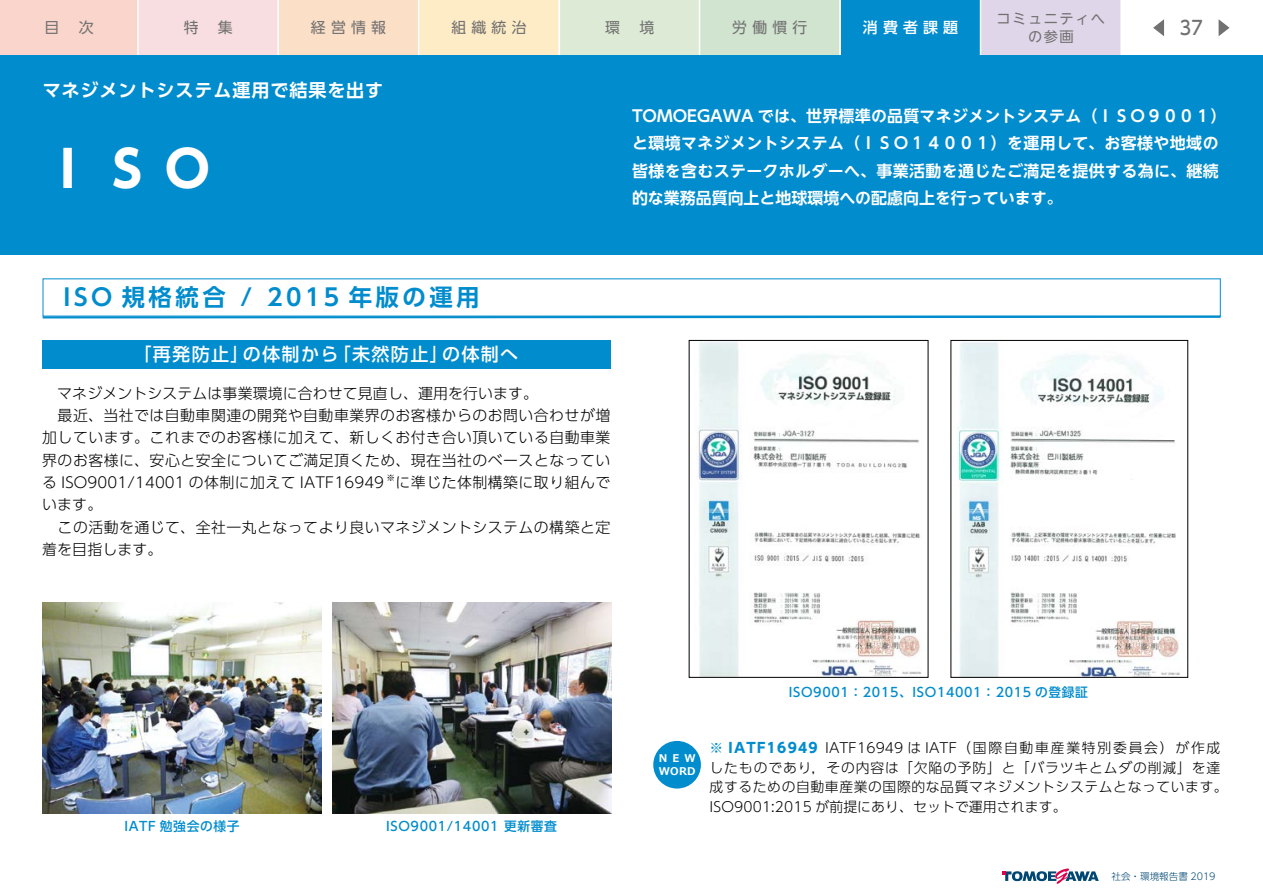
<style>
.page{position:relative;width:1263px;height:893px;background:#fff}
.page>*{position:absolute;margin:0;border:0;box-sizing:border-box;transform-origin:0 0}
.t1{font:700 49.95px "UD Shin Go Pr 6 N";color:#fff}
.t2{font:700 23.4px "UD Shin Go Pr 6 N De";letter-spacing:.15em;color:#008ccd}
.t3{font:500 19.2px "UD Shin Go NT Pr 6 N";color:#727171;scale:.9 1}
.t4{font:500 18px "UD Shin Go Pr 6 N";letter-spacing:.075em;color:#fff}
.t5{font:700 18px "UD Shin Go Pr 6 N De";letter-spacing:.05em;color:#fff}
.t6{font:700 15.9px/27.6px "UD Shin Go NT Pr 6 N De";letter-spacing:.025em;color:#fff}
.t7{font:300 14.85px/22.4px "UD Shin Go Pr 6 N";letter-spacing:.035em;color:#000}
.t8{font:300 14.85px "UD Shin Go Pr 6 N";letter-spacing:.01em;color:#000}
.t9{font:14.85px "UD Shin Go NT Pr 6 N";letter-spacing:.35em;color:#727171}
.t10{font:500 14.85px "UD Shin Go NT Pr 6 N";letter-spacing:.35em;color:#fff}
.t11{font:14.25px/18px "UD Shin Go NT Pr 6 N";letter-spacing:.1em;color:#727171;text-align:center}
.t12{font:300 13.8px/19.6px "UD Shin Go Pr 6 N";letter-spacing:.045em;color:#000}
.t13{font:300 13.8px "UD Shin Go Pr 6 N";letter-spacing:.125em;color:#000}
.t14{font:700 13.8px "UD Shin Go Pr 6 N";letter-spacing:.09em;color:#008ccd}
.t15{font:500 12.75px "UD Shin Go Pr 6 N";letter-spacing:.05em;color:#008ccd}
.t16{font:700 10.65px/12.8px "Meiryo";letter-spacing:.025em;color:#fff}
.t17{font:300 9.6px "UD Shin Go Pr 6 N";color:#004873}
.t18{font:300 8.7px "UD Shin Go Pr 6 N";color:#000}
</style>
<div class="page">
<svg style="left:0;top:0;width:1121px;height:55px;background:#cfd6d2"></svg>
<svg style="left:1218px;top:19px;width:11px;height:17px"></svg>
<svg style="left:1153px;top:19px;width:11px;height:17px"></svg>
<img style="left:43px;top:603px;width:278px;height:210px">
<svg style="left:1002px;top:868px;width:97px;height:16px"></svg>
<div style="left:0;top:55px;width:1263px;height:200px;background:#008ccd"></div>
<img style="left:698px;top:342px;width:223px;height:334px">
<div style="left:689px;top:340px;width:239px;height:338px;border:1px solid #000"></div>
<img style="left:957px;top:342px;width:223px;height:334px">
<div style="left:950px;top:340px;width:238px;height:338px;border:1px solid #000"></div>
<img style="left:332px;top:603px;width:279px;height:210px">
<svg style="left:42px;top:315px;width:1179px;height:4px;background:#59b4de"></svg>
<div style="left:43px;top:340px;width:568px;height:29px;background:#008ccd"></div>
<div style="left:653px;top:741px;width:48px;height:47px;background:#008ccd;border-radius:50%"></div>
<p class="t9" style="left:45px;top:16px;width:16px">目</p>
<p class="t9" style="left:79px;top:16px;width:16px">次</p>
<p class="t9" style="left:184px;top:16px;width:16px">特</p>
<p class="t9" style="left:218px;top:16px;width:16px">集</p>
<p class="t9" style="left:311px;top:16px;width:77px">経営情報</p>
<p class="t5" style="left:43px;top:75px;width:342px">マネジメントシステム運用で結果を出す</p>
<h1 class="t1" style="left:43px;top:128px;width:171px">ＩＳＯ</h1>
<p class="t9" style="left:451px;top:16px;width:77px">組織統治</p>
<h2 class="t2" style="left:64px;top:278px;width:164px">ISO 規格統合</h2>
<h2 class="t2" style="left:241px;top:278px;width:13px">/</h2>
<h2 class="t2" style="left:267px;top:278px;width:214px">2015 年版の運用</h2>
<p class="t4" style="left:133px;top:340px;width:117px">「再発防止」</p>
<p class="t4" style="left:243px;top:340px;width:97px">の体制から</p>
<p class="t4" style="left:333px;top:340px;width:117px">「未然防止」</p>
<p class="t4" style="left:442px;top:340px;width:78px">の体制へ</p>
<p class="t9" style="left:605px;top:16px;width:16px">環</p>
<p class="t9" style="left:639px;top:16px;width:16px">境</p>
<p class="t9" style="left:732px;top:16px;width:77px">労働慣行</p>
<p class="t10" style="left:863px;top:16px;width:97px">消費者課題</p>
<p class="t11" style="left:996px;top:9px;width:110px">コミュニティへの参画</p>
<p class="t3" style="left:1180px;top:12px;width:27px">37</p>
<p class="t6" style="left:632px;top:101px;width:596px">TOMOEGAWA では、世界標準の品質マネジメントシステム（ＩＳＯ９００１(と環境マネジメントシステム（ＩＳＯ１４００１）を運用して、お客様や地域の皆様を含むステークホルダーへ、事業活動を通じたご満足を提供する為に、継続的な業務品質向上と地球環境への配慮向上を行っています。</p>
<p class="t8" style="left:42px;top:381px;width:497px">　マネジメントシステムは事業環境に合わせて見直し、運用を行います。</p>
<p class="t7" style="left:42px;top:404px;width:569px">　最近、当社では自動車関連の開発や自動車業界のお客様からのお問い合わせが増</p>
<p class="t7" style="left:42px;top:426px;width:570px">加しています。これまでのお客様に加えて、新しくお付き合い頂いている自動車業</p>
<p class="t7" style="left:42px;top:448px;width:570px">界のお客様に、安心と安全についてご満足頂くため、現在当社のベースとなってい</p>
<p class="t7" style="left:396px;top:471px;width:216px">に準じた体制構築に取り組んで</p>
<p class="t18" style="left:386px;top:470px;width:10px">※</p>
<p class="t7" style="left:42px;top:471px;width:569px">る ISO9001/14001 の体制に加えて IATF16949<br>います。<br>　この活動を通じて、全社一丸となってより良いマネジメントシステムの構築と定着を目指します。</p>
<p class="t15" style="left:124px;top:816px;width:117px">IATF 勉強会の様子</p>
<p class="t15" style="left:386px;top:816px;width:172px">ISO9001/14001 更新審査</p>
<p class="t15" style="left:789px;top:682px;width:301px">ISO9001：2015、ISO14001：2015 の登録証</p>
<p class="t16" style="left:659px;top:752px;width:38px">NEW<br>WORD</p>
<p class="t13" style="left:825px;top:737px;width:397px">IATF16949 は IATF（国際自動車産業特別委員会）が作成</p>
<p class="t14" style="left:710px;top:737px;width:109px">※ IATF16949</p>
<p class="t12" style="left:710px;top:757px;width:519px">したものであり，その内容は「欠陥の予防」と「バラツキとムダの削減」を達成するための自動車産業の国際的な品質マネジメントシステムとなっています。<br>ISO9001:2015 が前提にあり、セットで運用されます。</p>
<p class="t17" style="left:1111px;top:868px;width:106px">社会・環境報告書 2019</p>
</div>
